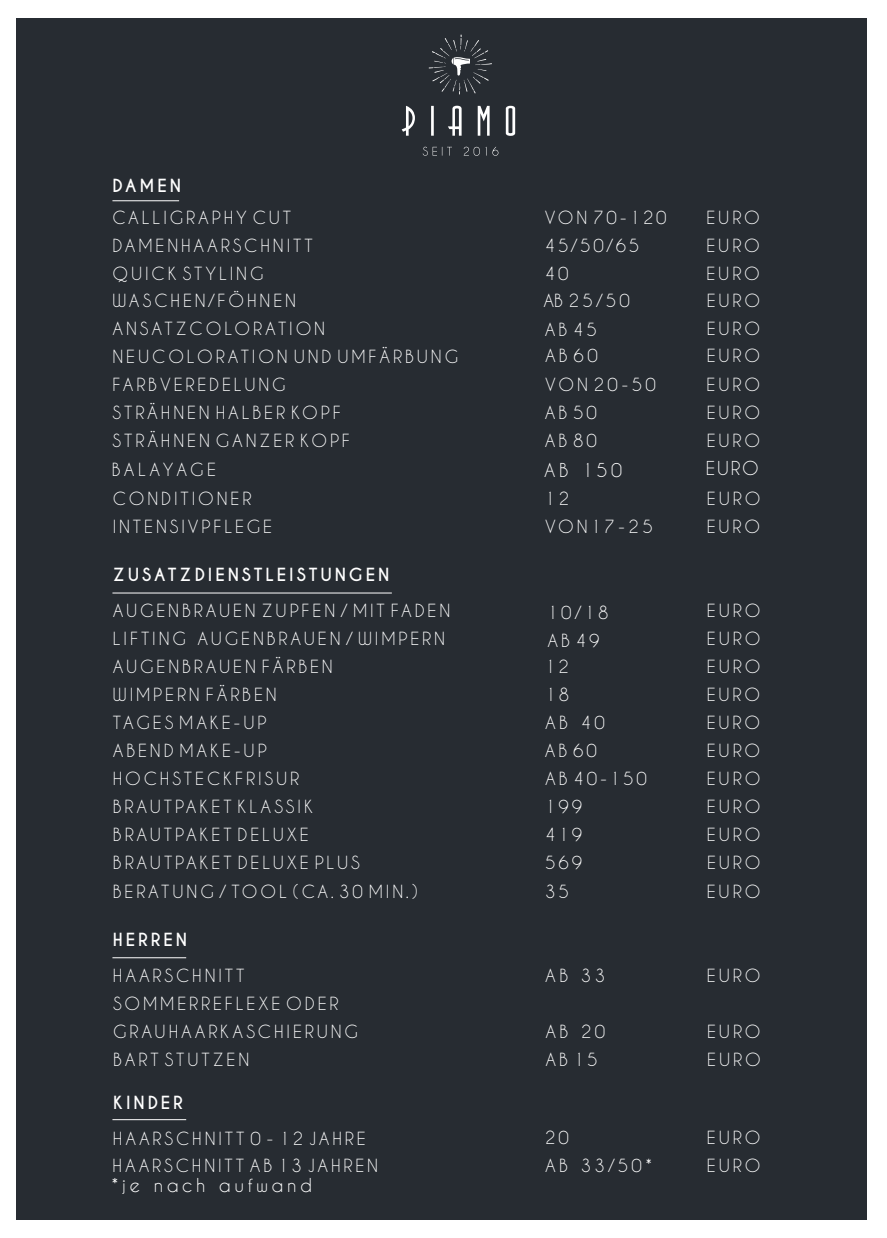
<style>
.page{position:relative;width:887px;height:1238px;background:#fff}
.page>*{position:absolute;margin:0;border:0;box-sizing:border-box;transform-origin:0 0}
.t1{font:18px "Caviar Dreams";letter-spacing:.2em;color:#fff}
.t2{font:17px/28px "Caviar Dreams";letter-spacing:.17em;color:#fff}
.t3{font:700 17px "Caviar Dreams";letter-spacing:.17em;color:#fff}
.t4{font:17px "Caviar Dreams";letter-spacing:.195em;color:#fff}
</style>
<div class="page">
<div style="left:16px;top:18px;width:850px;height:1202px;background:#272c32"></div>
<svg style="left:428px;top:35px;width:64px;height:59px"></svg>
<svg style="left:401px;top:106px;width:114px;height:30px"></svg>
<svg style="left:422px;top:147px;width:76px;height:9px"></svg>
<hr style="left:112px;top:200px;width:67px;height:1px;background:#fff">
<hr style="left:112px;top:592px;width:280px;height:1px;background:#fff">
<hr style="left:112px;top:957px;width:74px;height:1px;background:#fff">
<hr style="left:112px;top:1119px;width:74px;height:1px;background:#fff">
<p class="t3" style="left:112px;top:176px;width:70px">DAMEN</p>
<p class="t2" style="left:112px;top:203px;width:180px">CALLIGRAPHY CUT</p>
<p class="t2" style="left:544px;top:203px;width:123px">VON 70 -120</p>
<p class="t2" style="left:706px;top:203px;width:55px">EURO</p>
<p class="t2" style="left:112px;top:231px;width:202px">DAMENHAARSCHNITT</p>
<p class="t2" style="left:544px;top:231px;width:96px">45/50/6 5</p>
<p class="t2" style="left:706px;top:231px;width:55px">EURO</p>
<p class="t2" style="left:112px;top:259px;width:153px">QUICK STYLING</p>
<p class="t2" style="left:544px;top:259px;width:25px">40</p>
<p class="t2" style="left:706px;top:259px;width:55px">EURO</p>
<p class="t2" style="left:112px;top:287px;width:185px">WASCHEN/FÖHN EN</p>
<p class="t2" style="left:543px;top:287px;width:88px">AB 25/50</p>
<p class="t2" style="left:706px;top:287px;width:55px">EURO</p>
<p class="t2" style="left:112px;top:315px;width:214px">ANSATZCOLORA TION</p>
<p class="t2" style="left:706px;top:315px;width:55px">EURO</p>
<p class="t2" style="left:112px;top:343px;width:347px">NEUCOLORATION UND UMFÄRBUNG<br>FARBVEREDELUNG</p>
<p class="t2" style="left:544px;top:315px;width:53px">AB 45</p>
<p class="t2" style="left:545px;top:341px;width:54px">AB 60</p>
<p class="t2" style="left:706px;top:341px;width:55px">EURO</p>
<p class="t2" style="left:545px;top:371px;width:112px">VON 20-50</p>
<p class="t2" style="left:706px;top:371px;width:55px">EURO</p>
<p class="t2" style="left:113px;top:399px;width:230px">STRÄHNEN HALBER KOPF</p>
<p class="t2" style="left:545px;top:399px;width:53px">AB 50</p>
<p class="t2" style="left:706px;top:399px;width:55px">EURO</p>
<p class="t2" style="left:113px;top:427px;width:239px">STRÄHNEN GANZER KOPF</p>
<p class="t2" style="left:545px;top:427px;width:53px">AB 80</p>
<p class="t2" style="left:706px;top:427px;width:55px">EURO</p>
<p class="t4" style="left:112px;top:459px;width:106px">BALAYAGE</p>
<p class="t1" style="left:544px;top:459px;width:79px">AB 150</p>
<p class="t1" style="left:705px;top:458px;width:54px">EURO</p>
<p class="t2" style="left:113px;top:485px;width:140px">CONDITIO NER</p>
<p class="t2" style="left:545px;top:485px;width:26px">12</p>
<p class="t2" style="left:706px;top:485px;width:55px">EURO</p>
<p class="t2" style="left:113px;top:513px;width:161px">INTENSIVPFLEGE</p>
<p class="t2" style="left:545px;top:513px;width:109px">VON17-25</p>
<p class="t2" style="left:706px;top:513px;width:55px">EURO</p>
<p class="t3" style="left:113px;top:565px;width:278px">ZUSATZDIENSTLEISTUNGEN</p>
<p class="t2" style="left:113px;top:597px;width:339px">AUGENBRAUEN ZUPFEN / MIT FADEN</p>
<p class="t2" style="left:547px;top:598px;width:63px">10/18</p>
<p class="t2" style="left:706px;top:597px;width:55px">EURO</p>
<p class="t2" style="left:113px;top:625px;width:334px">LIFTING AUGENBRAUEN / WIMPERN</p>
<p class="t2" style="left:547px;top:626px;width:53px">AB 49</p>
<p class="t2" style="left:706px;top:625px;width:55px">EURO</p>
<p class="t2" style="left:113px;top:653px;width:221px">AUGENBRAUEN FÄRBEN</p>
<p class="t2" style="left:545px;top:653px;width:25px">12</p>
<p class="t2" style="left:706px;top:653px;width:55px">EURO</p>
<p class="t2" style="left:113px;top:681px;width:165px">WIMPERN FÄRBEN</p>
<p class="t2" style="left:545px;top:681px;width:25px">18</p>
<p class="t2" style="left:706px;top:681px;width:55px">EURO</p>
<p class="t2" style="left:113px;top:709px;width:155px">TAGES MAKE-UP</p>
<p class="t2" style="left:545px;top:709px;width:61px">AB 40</p>
<p class="t2" style="left:706px;top:709px;width:55px">EURO</p>
<p class="t2" style="left:113px;top:737px;width:155px">ABEND MAKE-UP</p>
<p class="t2" style="left:545px;top:737px;width:53px">AB 60</p>
<p class="t2" style="left:706px;top:737px;width:55px">EURO</p>
<p class="t2" style="left:113px;top:765px;width:188px">HOCHSTECKFRISUR</p>
<p class="t2" style="left:545px;top:765px;width:103px">AB 40-150</p>
<p class="t2" style="left:706px;top:765px;width:55px">EURO</p>
<p class="t2" style="left:113px;top:793px;width:202px">BRAUTPAKET KLASSIK</p>
<p class="t2" style="left:545px;top:793px;width:38px">199</p>
<p class="t2" style="left:706px;top:793px;width:55px">EURO</p>
<p class="t2" style="left:113px;top:821px;width:197px">BRAUTPAKET DELUXE</p>
<p class="t2" style="left:545px;top:821px;width:38px">419</p>
<p class="t2" style="left:707px;top:821px;width:55px">EURO</p>
<p class="t2" style="left:113px;top:849px;width:248px">BRAUTPAKET DELUXE PLUS</p>
<p class="t2" style="left:545px;top:849px;width:38px">569</p>
<p class="t2" style="left:707px;top:849px;width:55px">EURO</p>
<p class="t2" style="left:113px;top:877px;width:306px">BERATUNG / TOOL (CA. 30 MIN.)</p>
<p class="t2" style="left:545px;top:877px;width:25px">35</p>
<p class="t2" style="left:706px;top:877px;width:55px">EURO</p>
<p class="t3" style="left:113px;top:930px;width:76px">HERREN</p>
<p class="t2" style="left:113px;top:961px;width:133px">HAARSCH NITT</p>
<p class="t2" style="left:545px;top:961px;width:61px">AB 33</p>
<p class="t2" style="left:706px;top:961px;width:55px">EURO</p>
<p class="t2" style="left:113px;top:989px;width:246px">SOMMERREFLEXE ODER<br>GRAUHAARKASCHIERUNG</p>
<p class="t2" style="left:545px;top:1017px;width:61px">AB 20</p>
<p class="t2" style="left:707px;top:1017px;width:55px">EURO</p>
<p class="t2" style="left:113px;top:1045px;width:138px">BART STUTZEN</p>
<p class="t2" style="left:545px;top:1045px;width:53px">AB 15</p>
<p class="t2" style="left:707px;top:1045px;width:55px">EURO</p>
<p class="t3" style="left:113px;top:1092px;width:71px">KINDER</p>
<p class="t2" style="left:113px;top:1124px;width:254px">HAARSCHNITT 0 - 12 JAHRE</p>
<p class="t2" style="left:545px;top:1123px;width:25px">20</p>
<p class="t2" style="left:706px;top:1123px;width:55px">EURO</p>
<p class="t2" style="left:113px;top:1151px;width:267px">HAARSCHNITT AB 13 JAHREN</p>
<p class="t2" style="left:545px;top:1151px;width:108px">AB 33/50*</p>
<p class="t2" style="left:706px;top:1151px;width:55px">EURO</p>
<p class="t1" style="left:112px;top:1174px;width:202px">*je nach aufwand</p>
</div>
